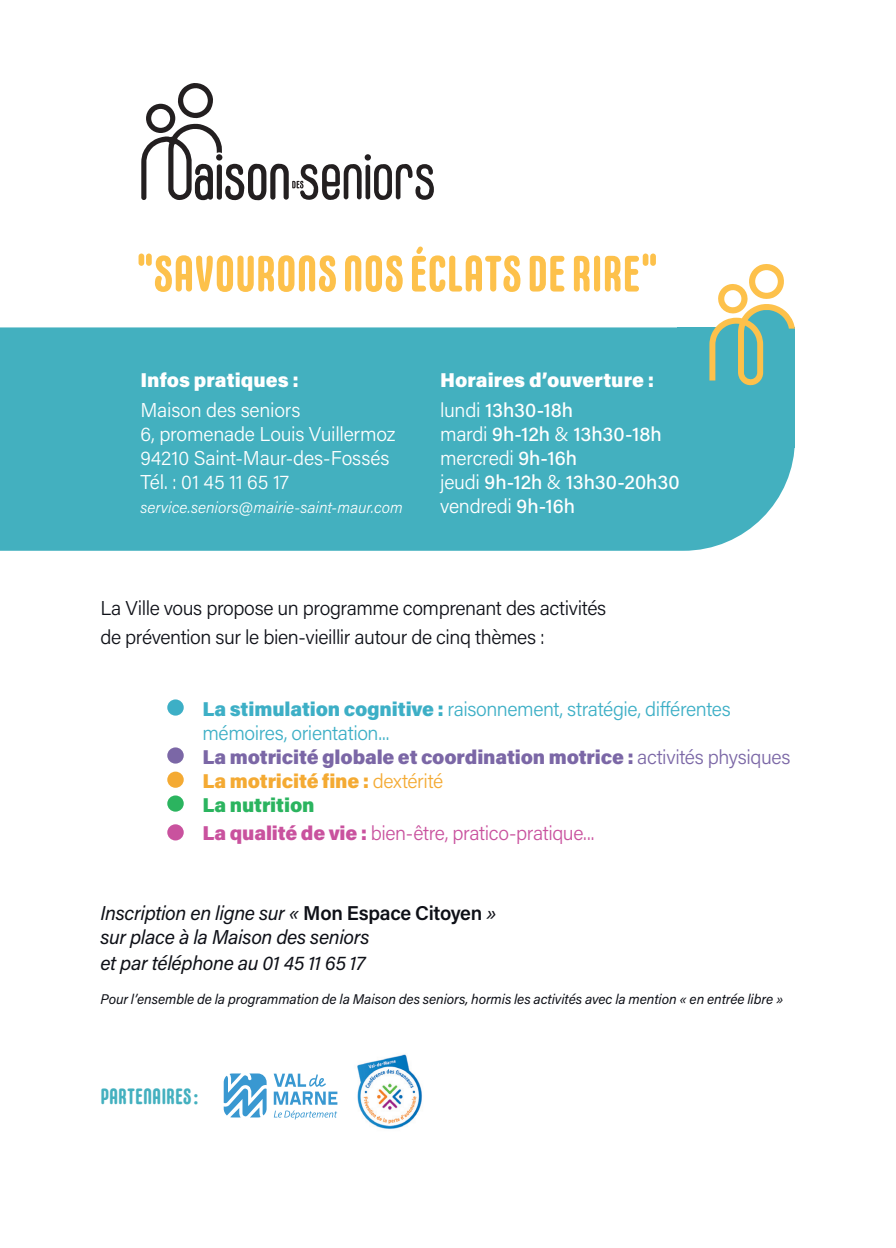
<style>
.page{position:relative;width:896px;height:1248px;background:#fff}
.page>*{position:absolute;margin:0;border:0;box-sizing:border-box;transform-origin:0 0}
.t1{font:700 50px "Carl Marx";color:#fdc14b}
.t2{font:700 22px "Carl Marx";letter-spacing:.005em;color:#43b0bf}
.t3{font:300 20px/24px "Acumin Pro";letter-spacing:-.02em;color:#3dafc6}
.t4{font:300 20px/28.8px "Acumin Pro";letter-spacing:-.02em;color:#0e1017}
.t5{font:italic 20px/24px "Acumin Pro";letter-spacing:-.015em;color:#0e1017}
.t6{font:300 20px/24px "Acumin Pro";letter-spacing:-.01em;color:#fff}
.t7{font:500 20px/24px "Acumin Pro";letter-spacing:-.005em;color:#fff}
.t8{font:900 20px/29.6px "Acumin Pro";color:#fff}
.t9{font:300 20px "Acumin Pro";letter-spacing:-.02em;color:#c9529e}
.t10{font:italic 300 16px "Acumin Pro";color:#fff}
.t11{font:italic 14px "Acumin Pro";letter-spacing:-.005em;color:#0e1017}
.s1{font-weight:300}
.s2{font-weight:500}
.s3{font-weight:900}
.s4{font-weight:900;color:#7b67a6}
.s5{color:#7b67a6}
.s6{font-weight:900;color:#f4aa33}
.s7{color:#f4aa33}
.s8{font-weight:900;color:#2bb45f}
.s9{font-weight:600;font-style:normal}
</style>
<div class="page">
<div style="left:0;top:327px;width:795px;height:223px;background:#43b0bf"></div>
<div style="left:677px;top:327px;width:118px;height:121px;background:#43b0bf"></div>
<svg style="left:709px;top:264px;width:86px;height:122px"></svg>
<svg style="left:141px;top:83px;width:293px;height:118px"></svg>
<div style="left:167px;top:699px;width:17px;height:16px;background:#3dafc6;border-radius:50%"></div>
<div style="left:167px;top:747px;width:17px;height:16px;background:#7b67a6;border-radius:50%"></div>
<div style="left:167px;top:771px;width:17px;height:16px;background:#f4aa33;border-radius:50%"></div>
<div style="left:167px;top:795px;width:17px;height:16px;background:#2bb45f;border-radius:50%"></div>
<div style="left:167px;top:824px;width:17px;height:16px;background:#c9529e;border-radius:50%"></div>
<svg style="left:274px;top:1073px;width:63px;height:31px"></svg>
<svg style="left:224px;top:1073px;width:43px;height:44px"></svg>
<svg style="left:274px;top:1110px;width:63px;height:9px"></svg>
<img style="left:357px;top:1054px;width:65px;height:75px">
<h1 class="t1" style="left:137px;top:245px;width:523px">"SAVOURONS NOS ÉCLATS DE RIRE"</h1>
<p class="t8" style="left:140px;top:364px;width:160px">Infos pratiques :</p>
<p class="t6" style="left:140px;top:397px;width:256px">Maison des seniors<br>6, promenade Louis Vuillermoz<br>94210 Saint-Maur-des-Fossés<br>Tél. : 01 45 11 65 17</p>
<p class="t10" style="left:140px;top:496px;width:264px">service.seniors@mairie-saint-maur.com</p>
<p class="t8" style="left:440px;top:364px;width:216px">Horaires d’ouverture : <span class="s1">lundi</span> <span class="s2">13h30-18h</span></p>
<p class="t7" style="left:440px;top:420px;width:241px"><span class="s1">mardi</span> 9h-12h <span class="s1">&amp;</span> 13h30-18h <span class="s1">mercredi</span> 9h-16h<br><span class="s1">jeudi</span> 9h-12h <span class="s1">&amp;</span> 13h30-20h30 <span class="s1">vendredi</span> 9h-16h</p>
<p class="t4" style="left:100px;top:592px;width:507px">La Ville vous propose un programme comprenant des activités de prévention sur le bien-vieillir autour de cinq thèmes :</p>
<p class="t3" style="left:202px;top:695px;width:589px"><span class="s3">La stimulation cognitive :</span> raisonnement, stratégie, différentes mémoires, orientation...<br><span class="s4">La motricité globale et coordination motrice :</span> <span class="s5">activités physiques </span><span class="s6">La motricité fine :</span> <span class="s7">dextérité<br></span><span class="s8">La nutrition</span></p>
<p class="t9" style="left:202px;top:819px;width:393px"><span class="s3">La qualité de vie :</span> bien-être, pratico-pratique...</p>
<p class="t5" style="left:100px;top:899px;width:398px">Inscription en ligne sur « <span class="s9">Mon Espace Citoyen</span> » sur place à la Maison des seniors</p>
<p class="t5" style="left:100px;top:950px;width:266px">et par téléphone au 01 45 11 65 17</p>
<p class="t11" style="left:100px;top:989px;width:684px">Pour l’ensemble de la programmation de la Maison des seniors, hormis les activités avec la mention « en entrée libre »</p>
<p class="t2" style="left:100px;top:1083px;width:99px">PARTENAIRES :</p>
</div>
